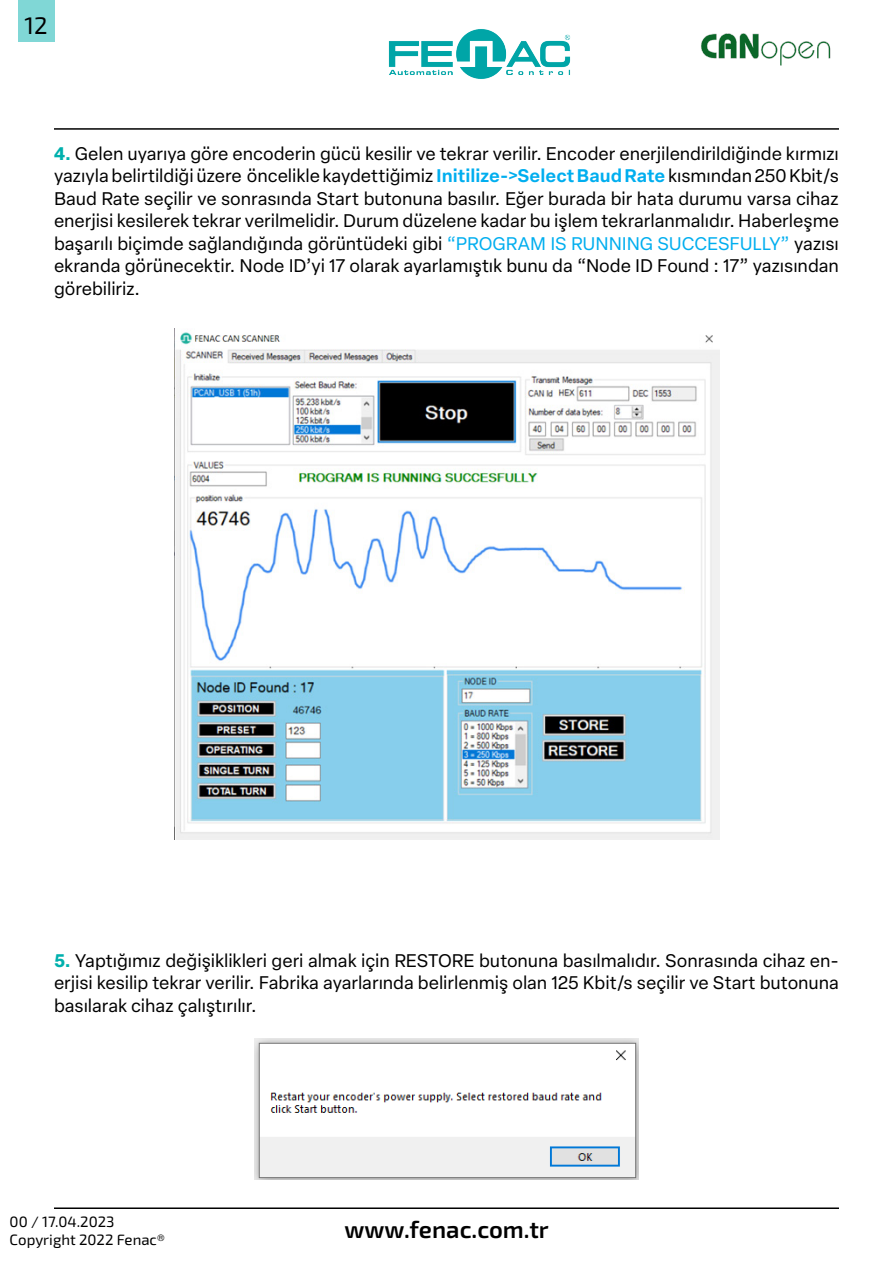
<style>
.page{position:relative;width:893px;height:1263px;background:#fff}
.page>*{position:absolute;margin:0;border:0;box-sizing:border-box;transform-origin:0 0}
.t1{font:600 24px "Exo 2";color:#000}
.t2{font:24px "Exo 2";color:#000}
.Body_Text{font:18px/22.5px "Elza Text";letter-spacing:-.005em;color:#000;text-align:justify}
.t3{font:15px/18px "Exo 2";color:#000}
.s1{font-weight:700;color:#00b0ad}
.s2{font-weight:600;color:#00aeef}
.s3{color:#00aeef}
</style>
<div class="page">
<img style="left:388px;top:29px;width:183px;height:50px">
<hr style="left:54px;top:128px;width:785px;height:2px;background:#000">
<hr style="left:54px;top:1207px;width:785px;height:2px;background:#000">
<div style="left:18px;top:0;width:36px;height:42px;background:#80d7d6"></div>
<img style="left:701px;top:33px;width:130px;height:33px">
<img style="left:174px;top:329px;width:545px;height:511px">
<img style="left:255px;top:1039px;width:384px;height:141px">
<h1 class="t2" style="left:24px;top:11px;width:25px">12</h1>
<p class="Body_Text" style="left:54px;top:141px;width:786px"><span class="s1">4.</span> Gelen uyarıya göre encoderin gücü kesilir ve tekrar verilir. Encoder enerjilendirildiğinde kırmızı yazıyla belirtildiği üzere öncelikle kaydettiğimiz <span class="s2">Initilize-&gt;Select Baud Rate</span> kısmından 250 Kbit/s Baud Rate seçilir ve sonrasında Start butonuna basılır. Eğer burada bir hata durumu varsa cihaz enerjisi kesilerek tekrar verilmelidir. Durum düzelene kadar bu işlem tekrarlanmalıdır. Haberleşme başarılı biçimde sağlandığında görüntüdeki gibi <span class="s3">“PROGRAM IS RUNNING SUCCESFULLY”</span> yazısı ekranda görünecektir. Node ID’yi 17 olarak ayarlamıştık bunu da “Node ID Found : 17” yazısından görebiliriz.</p>
<p class="Body_Text" style="left:54px;top:948px;width:786px"><span class="s1">5.</span> Yaptığımız değişiklikleri geri almak için RESTORE butonuna basılmalıdır. Sonrasında cihaz en&shy;erjisi kesilip tekrar verilir. Fabrika ayarlarında belirlenmiş olan 125 Kbit/s seçilir ve Start butonuna basılarak cihaz çalıştırılır.</p>
<p class="t3" style="left:10px;top:1213px;width:157px">00 / 17.04.2023<br>Copyright 2022 Fenac®</p>
<h1 class="t1" style="left:345px;top:1215px;width:206px">www.fenac.com.tr</h1>
</div>
